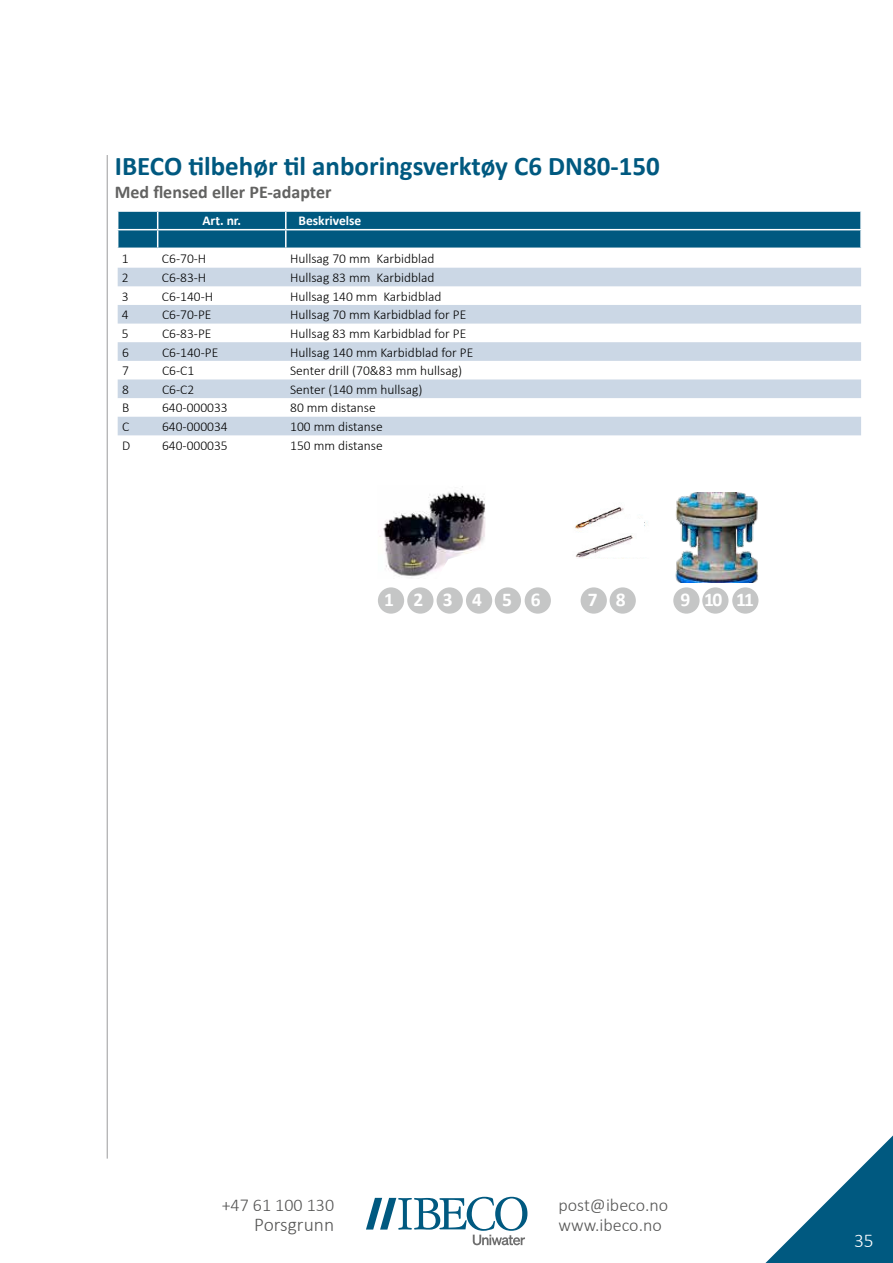
<style>
.page{position:relative;width:893px;height:1263px;background:#fff}
.page>*{position:absolute;margin:0;border:0;box-sizing:border-box;transform-origin:0 0}
.t1{font:700 27px "Calibri";color:#005980}
.t2{font:700 19.5px "Calibri";letter-spacing:1em;color:#fff}
.t3{font:300 19.5px "Calibri";color:#565655}
.t4{font:300 19.5px "Calibri";color:#fff}
.t5{font:300 18px "Calibri";color:#565655}
.t6{font:700 18px "Calibri";color:#626261}
.t7{font:300 13.5px "Calibri";color:#000}
.t8{font:700 13.5px "Calibri";color:#fff}
</style>
<div class="page">
<hr style="left:107px;top:155px;width:1px;height:1003px;background:#9c9c9d">
<svg style="left:366px;top:1197px;width:161px;height:48px"></svg>
<svg style="left:765px;top:1135px;width:128px;height:128px"></svg>
<svg style="left:118px;top:268px;width:743px;height:167px;fill:#cbd7e5"></svg>
<svg style="left:117px;top:211px;width:744px;height:37px;background:#16678b"></svg>
<div style="left:466px;top:587px;width:26px;height:27px;background:#c5c6c6;border-radius:50%"></div>
<div style="left:525px;top:587px;width:26px;height:27px;background:#c5c6c6;border-radius:50%"></div>
<div style="left:610px;top:587px;width:26px;height:27px;background:#c5c6c6;border-radius:50%"></div>
<div style="left:702px;top:587px;width:26px;height:27px;background:#c5c6c6;border-radius:50%"></div>
<div style="left:732px;top:587px;width:26px;height:27px;background:#c5c6c6;border-radius:50%"></div>
<div style="left:495px;top:587px;width:26px;height:27px;background:#c5c6c6;border-radius:50%"></div>
<div style="left:581px;top:587px;width:26px;height:27px;background:#c5c6c6;border-radius:50%"></div>
<div style="left:673px;top:587px;width:27px;height:27px;background:#c5c6c6;border-radius:50%"></div>
<div style="left:378px;top:587px;width:26px;height:27px;background:#c5c6c6;border-radius:50%"></div>
<div style="left:407px;top:587px;width:26px;height:27px;background:#c5c6c6;border-radius:50%"></div>
<div style="left:437px;top:587px;width:26px;height:27px;background:#c5c6c6;border-radius:50%"></div>
<img style="left:379px;top:486px;width:106px;height:92px">
<img style="left:574px;top:507px;width:74px;height:52px">
<div style="left:606px;top:519px;width:38px;height:13px;background:#fff"></div>
<img style="left:675px;top:493px;width:83px;height:90px">
<h1 class="t1" style="left:115px;top:147px;width:546px">IBECO tilbehør til anboringsverktøy C6 DN80-150</h1>
<h3 class="t6" style="left:115px;top:179px;width:218px">Med flensed eller PE-adapter</h3>
<p class="t8" style="left:202px;top:211px;width:40px">Art. nr.</p>
<p class="t8" style="left:299px;top:211px;width:64px">Beskrivelse</p>
<p class="t7" style="left:122px;top:251px;width:8px">1</p>
<p class="t7" style="left:162px;top:251px;width:46px">C6-70-H</p>
<p class="t7" style="left:290px;top:251px;width:146px">Hullsag 70 mm Karbidblad</p>
<p class="t7" style="left:122px;top:269px;width:8px">2</p>
<p class="t7" style="left:162px;top:269px;width:46px">C6-83-H</p>
<p class="t7" style="left:290px;top:269px;width:146px">Hullsag 83 mm Karbidblad</p>
<p class="t7" style="left:122px;top:288px;width:8px">3</p>
<p class="t7" style="left:162px;top:288px;width:53px">C6-140-H</p>
<p class="t7" style="left:290px;top:288px;width:153px">Hullsag 140 mm Karbidblad</p>
<p class="t7" style="left:122px;top:306px;width:8px">4</p>
<p class="t7" style="left:162px;top:306px;width:51px">C6-70-PE</p>
<p class="t7" style="left:290px;top:306px;width:178px">Hullsag 70 mm Karbidblad for PE</p>
<p class="t7" style="left:122px;top:325px;width:8px">5</p>
<p class="t7" style="left:162px;top:325px;width:51px">C6-83-PE</p>
<p class="t7" style="left:290px;top:325px;width:178px">Hullsag 83 mm Karbidblad for PE</p>
<p class="t7" style="left:122px;top:344px;width:8px">6</p>
<p class="t7" style="left:162px;top:344px;width:58px">C6-140-PE</p>
<p class="t7" style="left:290px;top:344px;width:185px">Hullsag 140 mm Karbidblad for PE</p>
<p class="t7" style="left:122px;top:362px;width:8px">7</p>
<p class="t7" style="left:162px;top:362px;width:34px">C6-C1</p>
<p class="t7" style="left:290px;top:362px;width:173px">Senter drill (70&amp;83 mm hullsag)</p>
<p class="t7" style="left:122px;top:381px;width:8px">8</p>
<p class="t7" style="left:162px;top:381px;width:34px">C6-C2</p>
<p class="t7" style="left:290px;top:381px;width:134px">Senter (140 mm hullsag)</p>
<p class="t7" style="left:122px;top:400px;width:9px">B</p>
<p class="t7" style="left:162px;top:400px;width:67px">640-000033</p>
<p class="t7" style="left:290px;top:400px;width:87px">80 mm distanse</p>
<p class="t7" style="left:122px;top:418px;width:9px">C</p>
<p class="t7" style="left:162px;top:418px;width:67px">640-000034</p>
<p class="t7" style="left:290px;top:418px;width:94px">100 mm distanse</p>
<p class="t7" style="left:122px;top:437px;width:10px">D</p>
<p class="t7" style="left:162px;top:437px;width:67px">640-000035</p>
<p class="t7" style="left:290px;top:437px;width:94px">150 mm distanse</p>
<h2 class="t2" style="left:384px;top:586px;width:158px">123456</h2>
<h2 class="t2" style="left:588px;top:586px;width:39px">7 8</h2>
<h2 class="t2" style="left:680px;top:586px;width:75px">9 10 11</h2>
<h3 class="t5" style="left:558px;top:1194px;width:111px">post@ibeco.no</h3>
<h3 class="t5" style="left:222px;top:1194px;width:114px">+47 61 100 130</h3>
<h2 class="t3" style="left:254px;top:1212px;width:81px">Porsgrunn</h2>
<h3 class="t5" style="left:558px;top:1214px;width:105px">www.ibeco.no</h3>
<h2 class="t4" style="left:854px;top:1228px;width:21px">35</h2>
</div>
